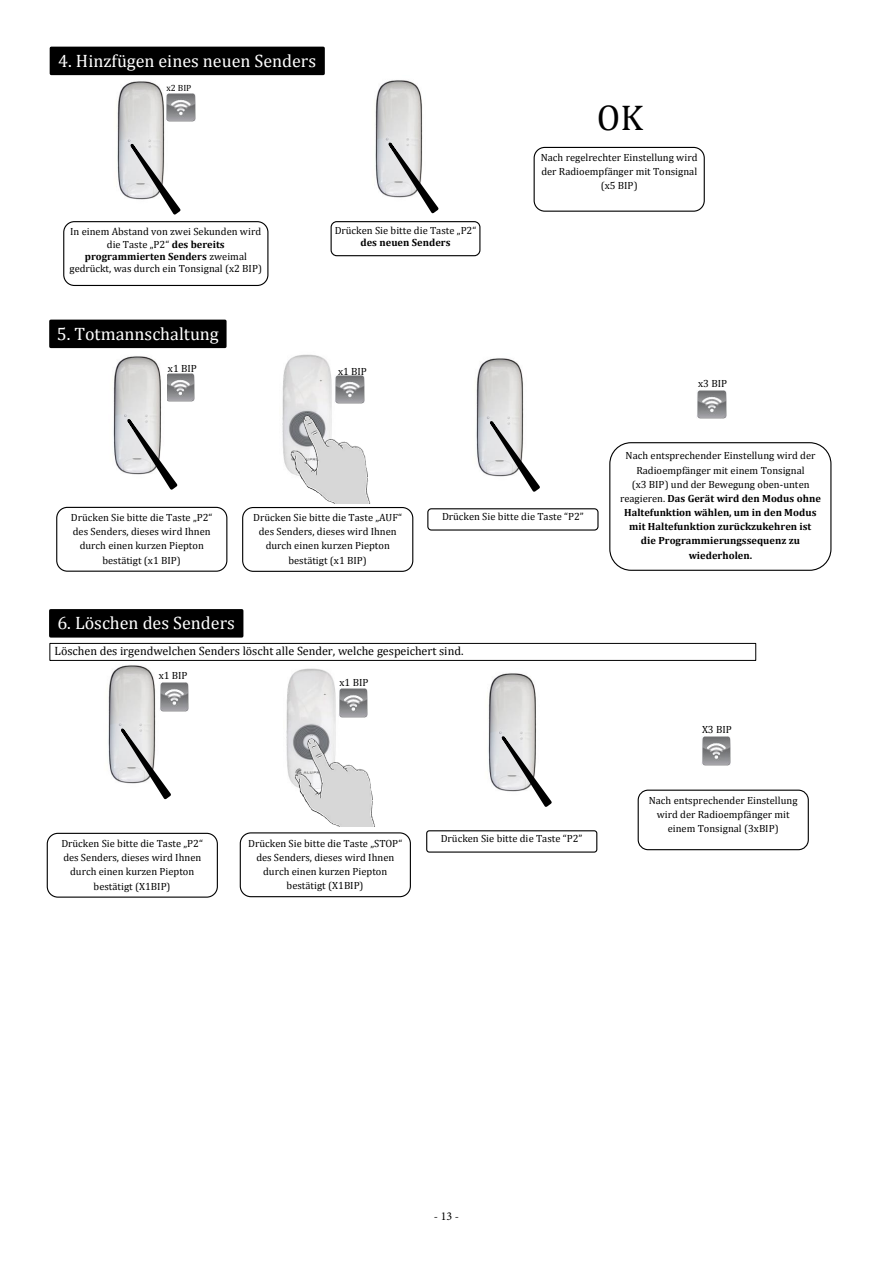
<style>
.page{position:relative;width:893px;height:1263px;background:#fff}
.page>*{position:absolute;margin:0;border:0;box-sizing:border-box;transform-origin:0 0}
.t1{font:36px "Cambria";color:#000}
.t2{font:18px "Cambria";color:#fff}
.t3{font:12px "Cambria";color:#000}
.t4{font:12px "Minion Pro";color:#000}
.t5{font:10.5px/14.1px "Cambria";color:#000;text-align:center}
.t6{font:700 10.5px/14.1px "Cambria";color:#000;text-align:center}
.t7{font:9px "Cambria";color:#000}
.s1{font-weight:700}
.s2{font-weight:400}
</style>
<div class="page">
<svg style="left:81px;top:75px;width:102px;height:140px"></svg>
<svg style="left:375px;top:80px;width:64px;height:134px"></svg>
<img style="left:166px;top:82px;width:17px;height:11px">
<div style="left:63px;top:221px;width:205px;height:65px;border:1px solid #000;border-radius:11px"></div>
<div style="left:331px;top:221px;width:149px;height:35px;border:1px solid #000;border-radius:6px"></div>
<div style="left:534px;top:147px;width:171px;height:65px;border:1px solid #000;border-radius:11px"></div>
<img style="left:166px;top:93px;width:29px;height:29px">
<div style="left:50px;top:47px;width:275px;height:28px;border:3px solid #000"></div>
<div style="left:53px;top:50px;width:269px;height:22px;background:#000"></div>
<img style="left:282px;top:354px;width:50px;height:58px">
<img style="left:335px;top:375px;width:29px;height:28px">
<img style="left:282px;top:412px;width:88px;height:91px">
<div style="left:609px;top:442px;width:222px;height:129px;border:1px solid #000;border-radius:21px"></div>
<div style="left:427px;top:508px;width:171px;height:23px;border:1px solid #000;border-radius:4px"></div>
<div style="left:242px;top:507px;width:171px;height:65px;border:1px solid #000;border-radius:11px"></div>
<div style="left:56px;top:507px;width:171px;height:65px;border:1px solid #000;border-radius:11px"></div>
<img style="left:697px;top:390px;width:29px;height:28px">
<img style="left:180px;top:373px;width:15px;height:29px">
<svg style="left:476px;top:358px;width:64px;height:134px"></svg>
<svg style="left:78px;top:348px;width:102px;height:142px"></svg>
<div style="left:49px;top:320px;width:178px;height:28px;border:3px solid #000"></div>
<div style="left:52px;top:323px;width:172px;height:22px;background:#000"></div>
<div style="left:638px;top:790px;width:171px;height:60px;border:1px solid #000;border-radius:10px"></div>
<img style="left:702px;top:736px;width:29px;height:29px">
<div style="left:47px;top:833px;width:171px;height:65px;border:1px solid #000;border-radius:11px"></div>
<svg style="left:108px;top:665px;width:66px;height:135px"></svg>
<img style="left:159px;top:683px;width:30px;height:28px">
<img style="left:158px;top:669px;width:16px;height:12px">
<div style="left:240px;top:832px;width:171px;height:65px;border:1px solid #000;border-radius:11px"></div>
<img style="left:286px;top:668px;width:50px;height:88px">
<img style="left:287px;top:735px;width:88px;height:91px">
<img style="left:339px;top:688px;width:29px;height:29px">
<div style="left:426px;top:830px;width:171px;height:23px;border:1px solid #000;border-radius:3px"></div>
<svg style="left:488px;top:673px;width:64px;height:134px"></svg>
<div style="left:49px;top:609px;width:194px;height:29px;border:3px solid #000"></div>
<div style="left:52px;top:612px;width:188px;height:22px;background:#000"></div>
<div style="left:57px;top:612px;width:18px;height:21px;background:#000"></div>
<div style="left:49px;top:643px;width:707px;height:18px;border:1px solid #000"></div>
<img style="left:50px;top:644px;width:705px;height:16px">
<h2 class="t2" style="left:58px;top:50px;width:259px">4. Hinzfügen eines neuen Senders</h2>
<p class="t7" style="left:167px;top:82px;width:26px">x2 BIP</p>
<p class="t5" style="left:69px;top:225px;width:194px;line-height:12.3px">In einem Abstand von zwei Sekunden wird die Taste „P2“ <span class="s1">des bereits programmierten Senders</span> zweimal gedrückt, was durch ein Tonsignal (x2 BIP)</p>
<p class="t5" style="left:335px;top:223px;width:143px">Drücken Sie bitte die Taste „P2“</p>
<p class="t6" style="left:360px;top:235px;width:92px">des neuen Senders</p>
<h2 class="t2" style="left:57px;top:323px;width:163px">5. Totmannschaltung</h2>
<p class="t5" style="left:168px;top:361px;width:30px">x1 BIP</p>
<p class="t5" style="left:338px;top:364px;width:30px">x1 BIP</p>
<h1 class="t1" style="left:597px;top:97px;width:48px">OK</h1>
<p class="t5" style="left:541px;top:150px;width:158px">Nach regelrechter Einstellung wird der Radioempfänger mit Tonsignal (x5 BIP)</p>
<p class="t5" style="left:698px;top:376px;width:30px">x3 BIP</p>
<p class="t5" style="left:71px;top:510px;width:143px">Drücken Sie bitte die Taste „P2“ des Senders, dieses wird Ihnen durch einen kurzen Piepton bestätigt (x1 BIP)</p>
<p class="t5" style="left:253px;top:510px;width:150px">Drücken Sie bitte die Taste „AUF“</p>
<p class="t5" style="left:442px;top:510px;width:143px">Drücken Sie bitte die Taste “P2”</p>
<p class="t5" style="left:259px;top:525px;width:139px">des Senders, dieses wird Ihnen durch einen kurzen Piepton bestätigt (x1 BIP)</p>
<h2 class="t2" style="left:57px;top:612px;width:179px">6. Löschen des Senders</h2>
<p class="t3" style="left:55px;top:644px;width:410px">Löschen des irgendwelchen Senders löscht alle Sender, welche gespeichert sind.</p>
<p class="t5" style="left:159px;top:669px;width:30px">x1 BIP</p>
<p class="t5" style="left:340px;top:675px;width:30px">x1 BIP</p>
<p class="t5" style="left:61px;top:836px;width:143px">Drücken Sie bitte die Taste „P2“ des Senders, dieses wird Ihnen durch einen kurzen Piepton bestätigt (X1BIP)</p>
<p class="t5" style="left:248px;top:836px;width:156px">Drücken Sie bitte die Taste „STOP“ des Senders, dieses wird Ihnen durch einen kurzen Piepton bestätigt (X1BIP)</p>
<p class="t5" style="left:441px;top:831px;width:143px">Drücken Sie bitte die Taste “P2”</p>
<p class="t6" style="left:620px;top:448px;width:202px"><span class="s2">Nach entsprechender Einstellung wird der Radioempfänger mit einem Tonsignal<br>(x3 BIP) und der Bewegung oben-unten reagieren.</span> Das Gerät wird den Modus ohne Haltefunktion wählen, um in den Modus mit Haltefunktion zurückzukehren ist<br>die Programmierungssequenz zu wiederholen.</p>
<p class="t5" style="left:702px;top:722px;width:31px">X3 BIP</p>
<p class="t5" style="left:649px;top:793px;width:150px">Nach entsprechender Einstellung wird der Radioempfänger mit einem Tonsignal (3xBIP)</p>
<p class="t4" style="left:434px;top:1208px;width:27px">- 13 -</p>
</div>
